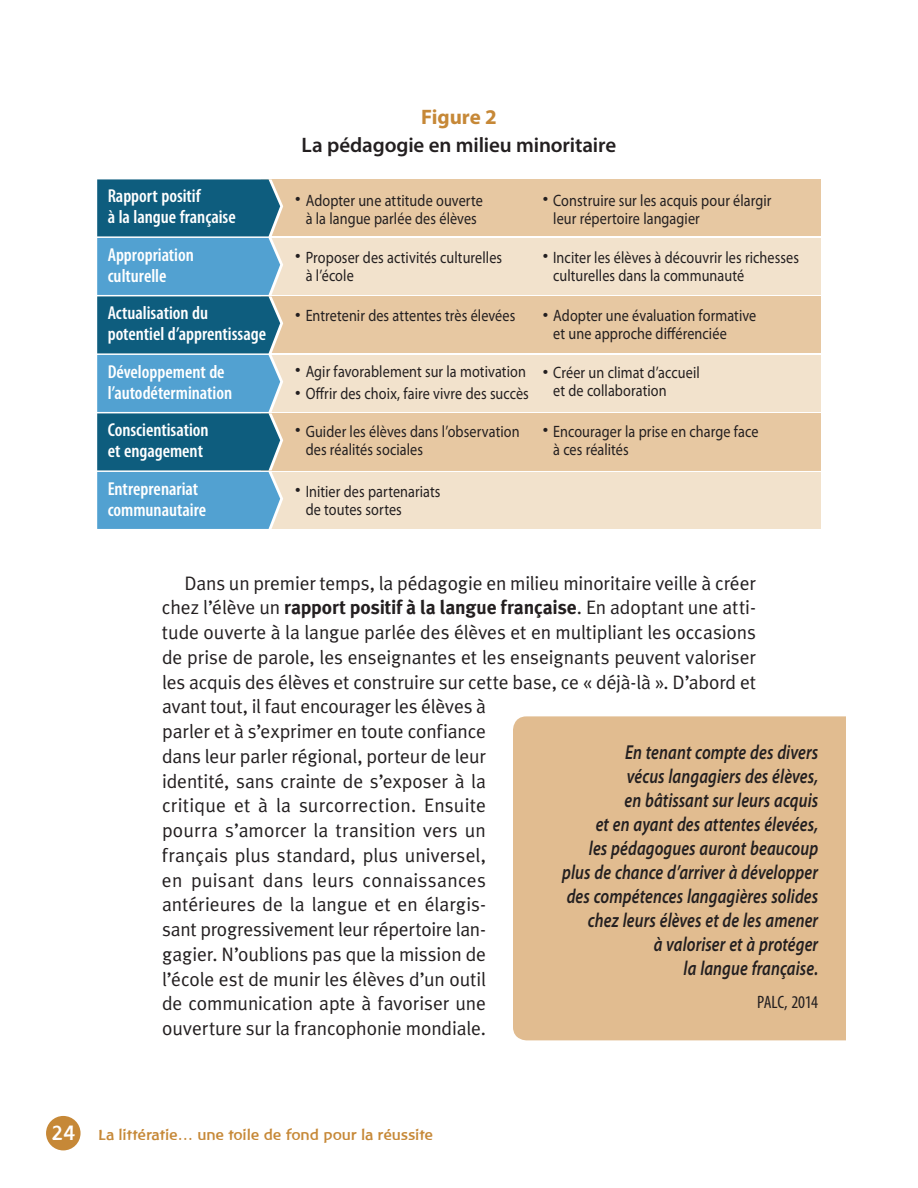
<style>
.page{position:relative;width:918px;height:1188px;background:#fff}
.page>*{position:absolute;margin:0;border:0;box-sizing:border-box;transform-origin:0 0}
.t1{font:600 21px "Myriad Pro";letter-spacing:-.005em;color:#231f20}
.t2{font:700 21px "Myriad Pro";letter-spacing:-.005em;color:#c68837}
.t3{font:italic 600 20.25px/24px "Myriad Pro";letter-spacing:.005em;color:#231f20;text-align:right;scale:.8 1}
.t4{font:19.5px/24.8px "Meta Plus Normal";letter-spacing:-.005em;color:#231f20}
.t5{font:600 condensed 18.75px/21px "Myriad Pro";color:#fff}
.t6{font:condensed 18px "Myriad Pro";letter-spacing:-.02em;color:#231f20}
.t7{font:16.5px/18px "Myriad Pro";letter-spacing:.005em;color:#231f20;scale:.86 1}
.t8{font:700 15px "Baar Philos";color:#c68837}
.s1{font-size:19.5px}
.s2{font-family:"Meta Plus";font-weight:700}
.s3{font-size:21px;color:#fff}
</style>
<div class="page">
<div style="left:513px;top:716px;width:333px;height:324px;background:#e1bc90"></div>
<div style="left:46px;top:1116px;width:35px;height:34px;background:#c68837;border-radius:50%"></div>
<div style="left:261px;top:179px;width:560px;height:57px;background:#e7c8a2"></div>
<div style="left:261px;top:238px;width:560px;height:57px;background:#f2e2cc"></div>
<div style="left:261px;top:296px;width:560px;height:57px;background:#e7c8a2"></div>
<div style="left:261px;top:355px;width:560px;height:57px;background:#f2e2cc"></div>
<div style="left:261px;top:413px;width:560px;height:57px;background:#e7c8a2"></div>
<div style="left:261px;top:472px;width:560px;height:57px;background:#f2e2cc"></div>
<svg style="left:97px;top:179px;width:186px;height:350px;background:#3d86ab"></svg>
<p class="t5" style="left:108px;top:185px;width:130px">Rapport positif<br>à la langue française</p>
<p class="t5" style="left:108px;top:244px;width:88px">Appropriation culturelle</p>
<p class="t5" style="left:108px;top:302px;width:160px">Actualisation du potentiel d’apprentissage</p>
<p class="t5" style="left:108px;top:361px;width:126px">Développement de l’autodétermination</p>
<p class="t5" style="left:108px;top:419px;width:103px">Conscientisation et engagement</p>
<p class="t5" style="left:108px;top:478px;width:100px">Entreprenariat communautaire</p>
<p class="t2" style="left:421px;top:103px;width:77px">Figure 2</p>
<p class="t1" style="left:302px;top:132px;width:316px">La pédagogie en milieu minoritaire</p>
<p class="t7" style="left:295px;top:191px;width:220px;text-align:center"><span class="s1">•</span> Adopter une attitude ouverte à la langue parlée des élèves</p>
<p class="t7" style="left:306px;top:248px;width:230px;text-indent:-11px"><span class="s1">•</span> Proposer des activités culturelles à l’école</p>
<p class="t7" style="left:295px;top:307px;width:258px"><span class="s1">•</span> Entretenir des attentes très élevées</p>
<p class="t7" style="left:295px;top:362px;width:270px"><span class="s1">•</span> Agir favorablement sur la motivation</p>
<p class="t7" style="left:295px;top:385px;width:273px"><span class="s1">•</span> Offrir des choix, faire vivre des succès</p>
<p class="t7" style="left:306px;top:422px;width:250px;text-indent:-11px"><span class="s1">•</span> Guider les élèves dans l’observation des réalités sociales</p>
<p class="t7" style="left:306px;top:482px;width:158px;text-indent:-11px"><span class="s1">•</span> Initier des partenariats de toutes sortes</p>
<p class="t7" style="left:553px;top:191px;width:255px;text-indent:-11px"><span class="s1">•</span> Construire sur les acquis pour élargir leur répertoire langagier</p>
<p class="t7" style="left:553px;top:248px;width:287px;text-indent:-11px"><span class="s1">•</span> Inciter les élèves à découvrir les richesses culturelles dans la communauté</p>
<p class="t7" style="left:553px;top:307px;width:238px;text-indent:-11px"><span class="s1">•</span> Adopter une évaluation formative et une approche différenciée</p>
<p class="t7" style="left:553px;top:364px;width:172px;text-indent:-11px"><span class="s1">•</span> Créer un climat d’accueil et de collaboration</p>
<p class="t7" style="left:553px;top:422px;width:240px;text-indent:-11px"><span class="s1">•</span> Encourager la prise en charge face à ces réalités</p>
<p class="t4" style="left:162px;top:570px;width:596px;text-indent:23px">Dans un premier temps, la pédagogie en milieu minoritaire veille à créer chez l’élève un <span class="s2">rapport positif à la langue française</span>. En adoptant une atti&shy;tude ouverte à la langue parlée des élèves et en multipliant les occasions de prise de parole, les enseignantes et les enseignants peuvent valoriser les acquis des élèves et construire sur cette base, ce « déjà-là ». D’abord et avant tout, il faut encourager les élèves à<br>parler et à -s’exprimer en toute confiance<br>dans leur parler régional, porteur de leur<br>identité, sans crainte de s’exposer à la<br>critique et à la surcorrection. Ensuite<br>pourra s’amorcer la transition vers un<br>français plus standard, plus universel,<br>en puisant dans leurs connaissances<br>antérieures de la langue et en élargis-<br>sant progressivement leur répertoire lan-<br>gagier. N’oublions pas que la mission de<br>l’école est de munir les élèves d’un outil<br>de communication apte à favoriser une<br>ouverture sur la francophonie mondiale.</p>
<p class="t3" style="left:562px;top:740px;width:322px">En tenant compte des divers<br>vécus langagiers des élèves,<br>en bâtissant sur leurs acquis<br>et en ayant des attentes élevées,<br>les pédagogues auront beaucoup plus de chance d’arriver à développer des compétences langagières solides chez leurs élèves et de les amener<br>à valoriser et à protéger<br>la langue française.</p>
<p class="t6" style="left:757px;top:991px;width:62px">PALC, 2014</p>
<p class="t8" style="left:52px;top:1126px;width:383px"><span class="s3">24</span> La littératie… une toile de fond pour la réussite</p>
</div>
